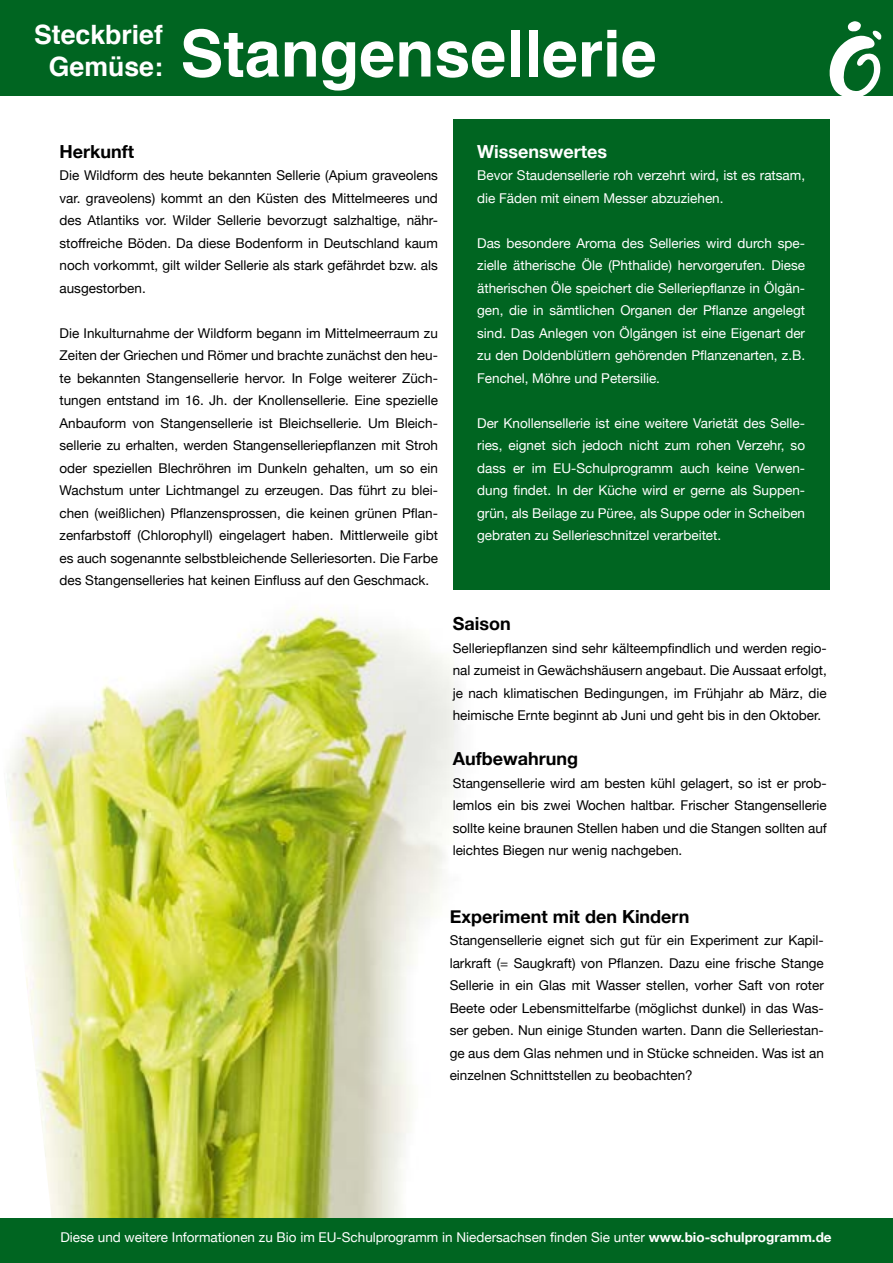
<style>
.page{position:relative;width:893px;height:1263px;background:#fff}
.page>*{position:absolute;margin:0;border:0;box-sizing:border-box;transform-origin:0 0}
.t1{font:700 64.5px "Helvetica";color:#fff}
.t2{font:700 26.7px/32px "Helvetica";color:#fff;text-align:center}
.t3{font:700 18px "Helvetica Neue";color:#000}
.t4{font:700 18px "Helvetica Neue";color:#fff}
.t5{font:13.5px/22.5px "Helvetica Neue";color:#000;text-align:justify}
.t6{font:13.5px/22.5px "Helvetica Neue";color:#fff;text-align:justify}
.s1{font-weight:700}
</style>
<div class="page">
<img style="left:6px;top:607px;width:453px;height:611px">
<div style="left:453px;top:119px;width:377px;height:471px;background:#006521"></div>
<div style="left:0;top:0;width:893px;height:95px;background:#006521"></div>
<svg style="left:827px;top:21px;width:56px;height:75px"></svg>
<div style="left:0;top:1218px;width:893px;height:45px;background:#006521"></div>
<h2 class="t2" style="left:34px;top:19px;width:130px">Steckbrief<br>Gemüse:</h2>
<h1 class="t1" style="left:180px;top:2px;width:478px">Stangensellerie</h1>
<h3 class="t3" style="left:60px;top:137px;width:76px">Herkunft</h3>
<p class="t5" style="left:60px;top:165px;width:380px">Die Wildform des heute bekannten Sellerie (Apium graveolens var. graveolens) kommt an den Küsten des Mittelmeeres und des Atlantiks vor. Wilder Sellerie bevorzugt salzhaltige, nähr&shy;stoffreiche Böden. Da diese Bodenform in Deutschland kaum noch vorkommt, gilt wilder Sellerie als stark gefährdet bzw. als ausgestorben.</p>
<p class="t5" style="left:60px;top:322px;width:380px">Die Inkulturnahme der Wildform begann im Mittelmeerraum zu Zeiten der Griechen und Römer und brachte zunächst den heu&shy;te bekannten Stangensellerie hervor. In Folge weiterer Züch&shy;tungen entstand im 16. Jh. der Knollensellerie. Eine spezielle Anbauform von Stangensellerie ist Bleichsellerie. Um Bleich&shy;sellerie zu erhalten, werden Stangenselleriepflanzen mit Stroh oder speziellen Blechröhren im Dunkeln gehalten, um so ein Wachstum unter Lichtmangel zu erzeugen. Das führt zu blei&shy;chen (weißlichen) Pflanzensprossen, die keinen grünen Pflan&shy;zenfarbstoff (Chlorophyll) eingelagert haben. Mittlerweile gibt es auch sogenannte selbstbleichende Selleriesorten. Die Farbe des Stangenselleries hat keinen Einfluss auf den Geschmack.</p>
<h3 class="t4" style="left:477px;top:137px;width:131px">Wissenswertes</h3>
<p class="t6" style="left:477px;top:165px;width:329px">Bevor Staudensellerie roh verzehrt wird, ist es ratsam, die Fäden mit einem Messer abzuziehen.</p>
<p class="t6" style="left:477px;top:232px;width:329px">Das besondere Aroma des Selleries wird durch spe&shy;zielle ätherische Öle (Phthalide) hervorgerufen. Diese ätherischen Öle speichert die Selleriepflanze in Ölgän&shy;gen, die in sämtlichen Organen der Pflanze angelegt sind. Das Anlegen von Ölgängen ist eine Eigenart der zu den Doldenblütlern gehörenden Pflanzenarten, z.B.<br>Fenchel, Möhre und Petersilie.</p>
<p class="t6" style="left:477px;top:412px;width:329px">Der Knollensellerie ist eine weitere Varietät des Selle&shy;ries, eignet sich jedoch nicht zum rohen Verzehr, so dass er im EU-Schulprogramm auch keine Verwen&shy;dung findet. In der Küche wird er gerne als Suppen&shy;grün, als Beilage zu Püree, als Suppe oder in Scheiben gebraten zu Sellerieschnitzel verarbeitet.</p>
<h3 class="t3" style="left:453px;top:609px;width:59px">Saison</h3>
<p class="t5" style="left:453px;top:637px;width:376px">Selleriepflanzen sind sehr kälteempfindlich und werden regio&shy;nal zumeist in Gewächshäusern angebaut. Die Aussaat erfolgt, je nach klimatischen Bedingungen, im Frühjahr ab März, die heimische Ernte beginnt ab Juni und geht bis in den Oktober.</p>
<h3 class="t3" style="left:453px;top:744px;width:127px">Aufbewahrung</h3>
<p class="t5" style="left:453px;top:772px;width:376px">Stangensellerie wird am besten kühl gelagert, so ist er prob&shy;lemlos ein bis zwei Wochen haltbar. Frischer Stangensellerie sollte keine braunen Stellen haben und die Stangen sollten auf leichtes Biegen nur wenig nachgeben.</p>
<h3 class="t3" style="left:450px;top:902px;width:241px">Experiment mit den Kindern</h3>
<p class="t5" style="left:450px;top:930px;width:376px">Stangensellerie eignet sich gut für ein Experiment zur Kapil&shy;larkraft (= Saugkraft) von Pflanzen. Dazu eine frische Stange Sellerie in ein Glas mit Wasser stellen, vorher Saft von roter Beete oder Lebensmittelfarbe (möglichst dunkel) in das Was&shy;ser geben. Nun einige Stunden warten. Dann die Selleriestan&shy;ge aus dem Glas nehmen und in Stücke schneiden. Was ist an einzelnen Schnittstellen zu beobachten?</p>
<p class="t6" style="left:60px;top:1226px;width:773px">Diese und weitere Informationen zu Bio im EU-Schulprogramm in Niedersachsen finden Sie unter <span class="s1">www.bio-schulprogramm.de</span></p>
</div>
